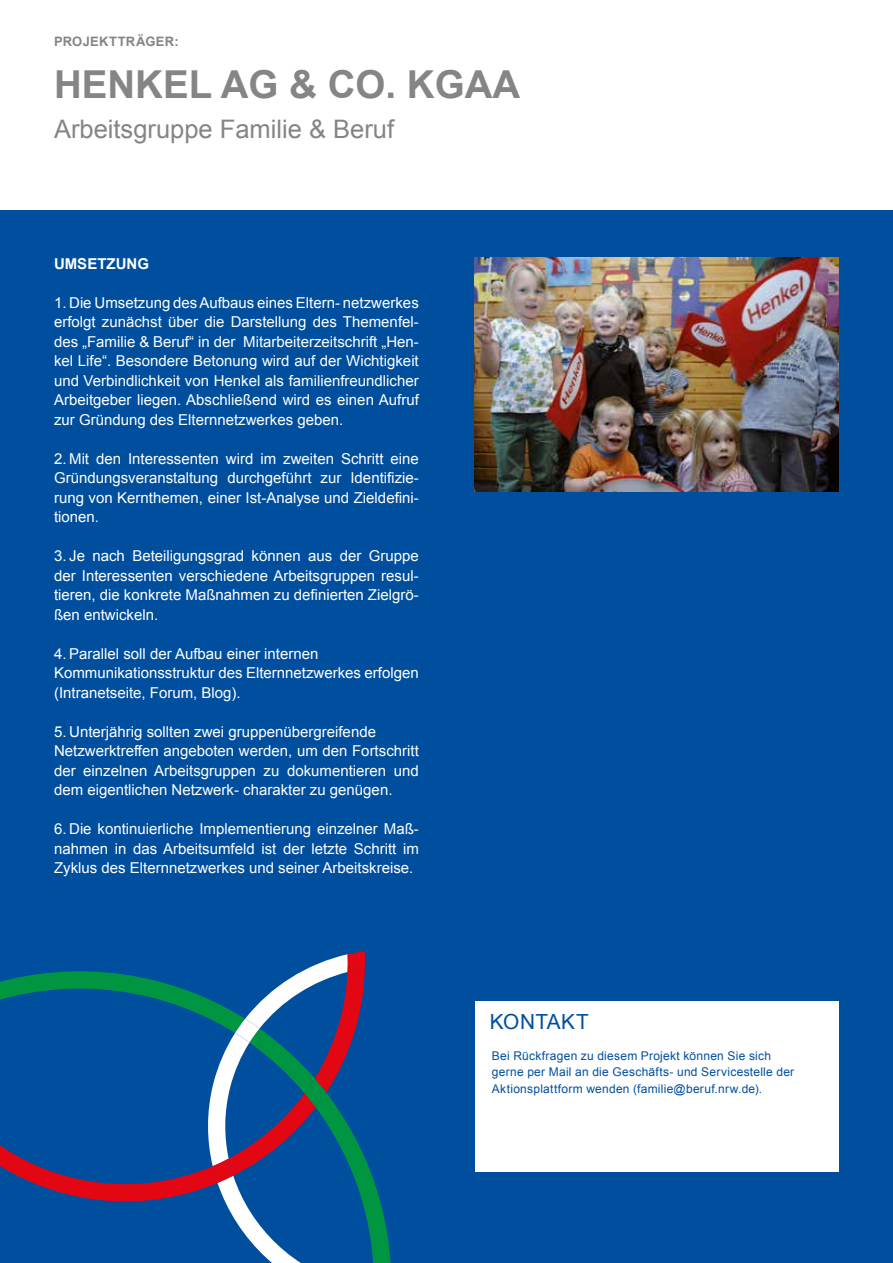
<style>
.page{position:relative;width:893px;height:1263px;background:#fff}
.page>*{position:absolute;margin:0;border:0;box-sizing:border-box;transform-origin:0 0}
.t1{font:700 38.55px "Arial";color:#858584}
.t2{font:25.5px "Arial";color:#858584}
.t3{font:20.85px "Arial";letter-spacing:.02em;color:#004f9f}
.t4{font:15px/19.5px "Arial";color:#fff;text-align:justify}
.t5{font:700 15px "Arial";color:#fff}
.t6{font:700 13.05px "Arial";letter-spacing:.025em;color:#858584}
.t7{font:12px/16.5px "Arial";letter-spacing:.02em;color:#004f9f}
</style>
<div class="page">
<div style="left:0;top:210px;width:893px;height:1053px;background:#004f9f"></div>
<div style="left:475px;top:1001px;width:364px;height:171px;background:#fff"></div>
<svg style="left:0;top:951px;width:391px;height:312px"></svg>
<img style="left:474px;top:258px;width:365px;height:234px">
<p class="t6" style="left:54px;top:33px;width:126px">PROJEKTTRÄGER:</p>
<h1 class="t1" style="left:54px;top:59px;width:468px">HENKEL AG &amp; CO. KGAA</h1>
<h2 class="t2" style="left:54px;top:113px;width:342px">Arbeitsgruppe Familie &amp; Beruf</h2>
<p class="t5" style="left:54px;top:253px;width:96px">UMSETZUNG</p>
<p class="t4" style="left:54px;top:293px;width:366px">1. Die Umsetzung des Aufbaus eines Eltern- netzwerkes erfolgt zunächst über die Darstellung des Themenfel&shy;des „Familie &amp; Beruf“ in der Mitarbeiterzeitschrift „Hen&shy;kel Life“. Besondere Betonung wird auf der Wichtigkeit und Verbindlichkeit von Henkel als familienfreundlicher Arbeitgeber liegen. Abschließend wird es einen Aufruf zur Gründung des Elternnetzwerkes geben.</p>
<p class="t4" style="left:54px;top:449px;width:366px">2. Mit den Interessenten wird im zweiten Schritt eine Gründungsveranstaltung durchgeführt zur Identifizie&shy;rung von Kernthemen, einer Ist-Analyse und Zieldefini&shy;tionen.</p>
<p class="t4" style="left:54px;top:546px;width:366px">3. Je nach Beteiligungsgrad können aus der Gruppe der Interessenten verschiedene Arbeitsgruppen resul&shy;tieren, die konkrete Maßnahmen zu definierten Zielgrö&shy;ßen entwickeln.</p>
<p class="t4" style="left:54px;top:644px;width:366px;text-align:left">4. Parallel soll der Aufbau einer internen<br>Kommunikationsstruktur des Elternnetzwerkes erfolgen (Intranetseite, Forum, Blog).</p>
<p class="t4" style="left:54px;top:722px;width:366px;text-align:left">5. Unterjährig sollten zwei gruppenübergreifende Netzwerktreffen angeboten werden, um den Fortschritt der einzelnen Arbeitsgruppen zu dokumentieren und dem eigentlichen Netzwerk- charakter zu genügen.</p>
<p class="t4" style="left:54px;top:819px;width:366px">6. Die kontinuierliche Implementierung einzelner Maß&shy;nahmen in das Arbeitsumfeld ist der letzte Schritt im Zyklus des Elternnetzwerkes und seiner Arbeitskreise.</p>
<h3 class="t3" style="left:490px;top:1008px;width:100px">KONTAKT</h3>
<p class="t7" style="left:492px;top:1047px;width:304px">Bei Rückfragen zu diesem Projekt können Sie sich gerne per Mail an die Geschäfts- und Servicestelle der<br>Aktionsplattform wenden (familie@beruf.nrw.de).</p>
</div>
